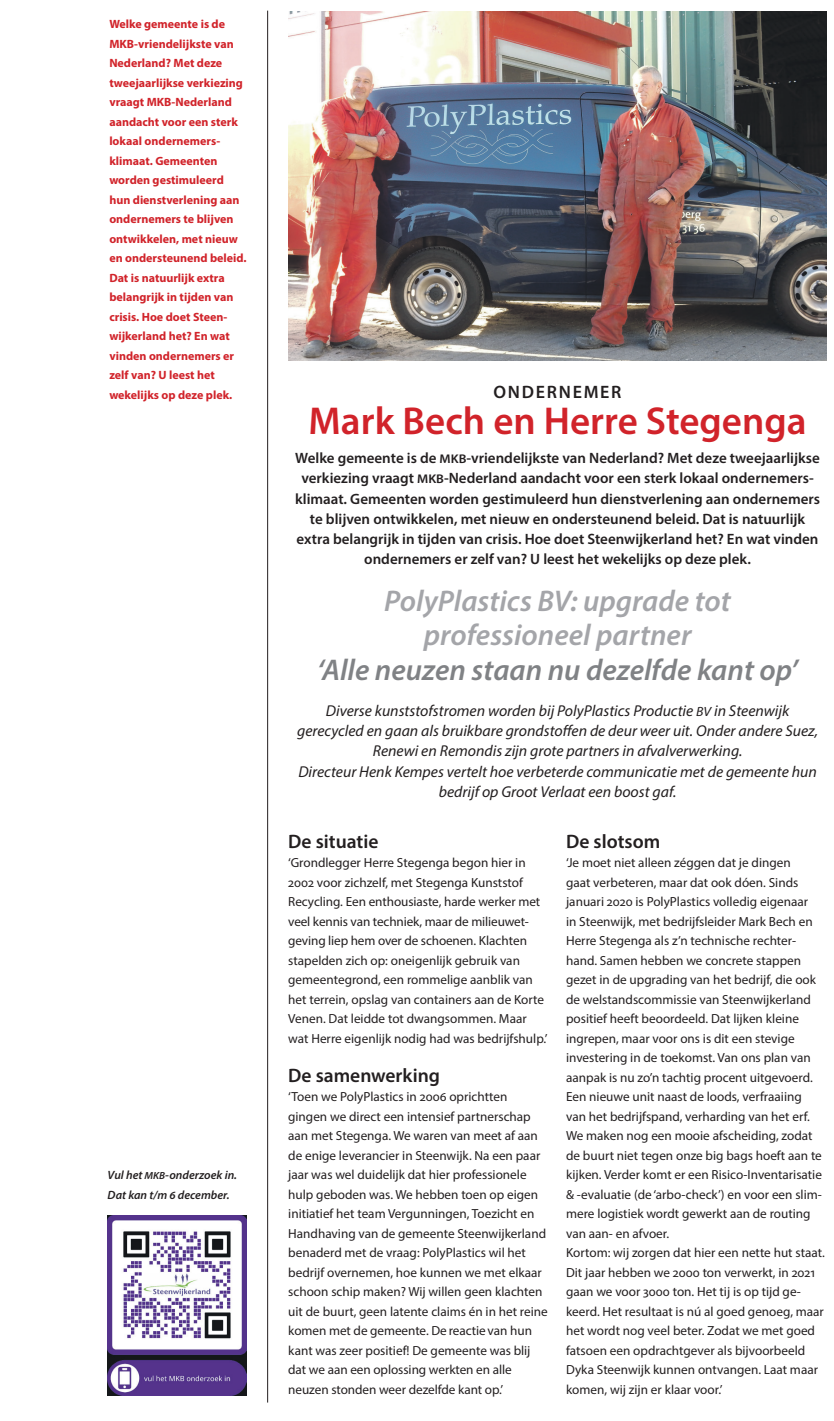
<style>
.page{position:relative;width:834px;height:1421px;background:#fff}
.page>*{position:absolute;margin:0;border:0;box-sizing:border-box;transform-origin:0 0}
.t1{font:600 39px "Myriad Pro";color:#d1232a}
.t2{font:italic 600 30px/34.5px "Myriad Pro";color:#a4a5a9;text-align:center}
.t3{font:italic 600 30px "Myriad Pro";color:#808285}
.t4{font:600 19.5px "Myriad Pro";color:#231f20}
.t5{font:600 18px "Myriad Pro";letter-spacing:.095em;color:#231f20}
.t6{font:italic 15.75px/20.2px "Myriad Pro";color:#231f20;text-align:center}
.t7{font:600 15px/20.2px "Myriad Pro";color:#231f20;text-align:center}
.t8{font:13.2px/19.5px "Myriad Pro";color:#231f20}
.t9{font:700 12px/19.5px "Myriad Pro";color:#d1232a}
.t10{font:italic 600 12px/19.5px "Myriad Pro";color:#231f20}
.s1{font-size:10.35px}
.s2{font-size:12.6px}
.s3{font-size:13.35px}
</style>
<div class="page">
<img style="left:288px;top:12px;width:538px;height:348px">
<hr style="left:267px;top:11px;width:1px;height:1391px;background:#231f20">
<img style="left:108px;top:1215px;width:138px;height:179px">
<p class="t9" style="left:109px;top:14px;width:139px">Welke gemeente is de<br>MKB-vriendelijkste van<br>Nederland? Met deze tweejaarlijkse verkiezing vraagt MKB-Nederland aandacht voor een sterk lokaal ondernemers&shy;klimaat. Gemeenten worden gestimuleerd hun dienstverlening aan ondernemers te blijven ontwikkelen, met nieuw en ondersteunend beleid.<br>Dat is natuurlijk extra belangrijk in tijden van crisis. Hoe doet Steen&shy;wijkerland het? En wat vinden ondernemers er zelf van? U leest het wekelijks op deze plek.</p>
<p class="t10" style="left:108px;top:1164px;width:131px">Vul het <span class="s1">MKB</span>-onderzoek in.<br>Dat kan t/m 6 december.</p>
<h3 class="t5" style="left:493px;top:380px;width:129px">ONDERNEMER</h3>
<h1 class="t1" style="left:308px;top:396px;width:499px">Mark Bech en Herre Stegenga</h1>
<p class="t7" style="left:295px;top:447px;width:526px">Welke gemeente is de <span class="s2">MKB</span>-vriendelijkste van Nederland? Met deze tweejaarlijkse verkiezing vraagt <span class="s2">MKB</span>-Nederland aandacht voor een sterk lokaal ondernemers&shy;klimaat. Gemeenten worden gestimuleerd hun dienstverlening aan ondernemers te blijven ontwikkelen, met nieuw en ondersteunend beleid. Dat is natuurlijk extra belangrijk in tijden van crisis. Hoe doet Steenwijkerland het? En wat vinden ondernemers er zelf van? U leest het wekelijks op deze plek.</p>
<h2 class="t2" style="left:384px;top:582px;width:348px">PolyPlastics BV: upgrade tot professioneel partner</h2>
<h2 class="t3" style="left:317px;top:650px;width:482px">‘Alle neuzen staan nu dezelfde kant op’</h2>
<p class="t6" style="left:297px;top:700px;width:522px">Diverse kunststofstromen worden bij PolyPlastics Productie <span class="s3">BV</span> in Steenwijk gerecycled en gaan als bruikbare grondstoffen de deur weer uit. Onder andere Suez, Renewi en Remondis zijn grote partners in afvalverwerking.<br>Directeur Henk Kempes vertelt hoe verbeterde communicatie met de gemeente hun bedrijf op Groot Verlaat een boost gaf.</p>
<h3 class="t4" style="left:288px;top:828px;width:92px">De situatie</h3>
<p class="t8" style="left:288px;top:852px;width:261px">‘Grondlegger Herre Stegenga begon hier in 2002 voor zichzelf, met Stegenga Kunststof Recycling. Een enthousiaste, harde werker met veel kennis van techniek, maar de milieuwet&shy;geving liep hem over de schoenen. Klachten stapelden zich op: oneigenlijk gebruik van gemeentegrond, een rommelige aanblik van het terrein, opslag van containers aan de Korte Venen. Dat leidde tot dwangsommen. Maar wat Herre eigenlijk nodig had was bedrijfshulp.’</p>
<h3 class="t4" style="left:288px;top:1062px;width:153px">De samenwerking</h3>
<p class="t8" style="left:288px;top:1086px;width:261px">‘Toen we PolyPlastics in 2006 oprichtten gingen we direct een intensief partnerschap aan met Stegenga. We waren van meet af aan de enige leverancier in Steenwijk. Na een paar jaar was wel duidelijk dat hier professionele hulp geboden was. We hebben toen op eigen initiatief het team Vergunningen, Toezicht en Handhaving van de gemeente Steenwijkerland benaderd met de vraag: PolyPlastics wil het bedrijf overnemen, hoe kunnen we met elkaar schoon schip maken? Wij willen geen klachten uit de buurt, geen latente claims én in het reine komen met de gemeente. De reactie van hun kant was zeer positief! De gemeente was blij dat we aan een oplossing werkten en alle neuzen stonden weer dezelfde kant op.’</p>
<h3 class="t4" style="left:566px;top:828px;width:96px">De slotsom</h3>
<p class="t8" style="left:566px;top:852px;width:260px">‘Je moet niet alleen zéggen dat je dingen<br>gaat verbeteren, maar dat ook dóen. Sinds januari 2020 is PolyPlastics volledig eigenaar<br>in Steenwijk, met bedrijfsleider Mark Bech en Herre Stegenga als z’n technische rechter&shy;hand. Samen hebben we concrete stappen gezet in de upgrading van het bedrijf, die ook de welstandscommissie van Steenwijkerland positief heeft beoordeeld. Dat lijken kleine ingrepen, maar voor ons is dit een stevige investering in de toekomst. Van ons plan van aanpak is nu zo’n tachtig procent uitgevoerd.<br>Een nieuwe unit naast de loods, verfraaiing van het bedrijfspand, verharding van het erf.<br>We maken nog een mooie afscheiding, zodat de buurt niet tegen onze big bags hoeft aan te kijken. Verder komt er een Risico-Inventarisatie &amp; -evaluatie (de ‘arbo-check’) en voor een slim&shy;mere logistiek wordt gewerkt aan de routing van aan- en afvoer.<br>Kortom: wij zorgen dat hier een nette hut staat.<br>Dit jaar hebben we 2000 ton verwerkt, in 2021 gaan we voor 3000 ton. Het tij is op tijd ge&shy;keerd. Het resultaat is nú al goed genoeg, maar het wordt nog veel beter. Zodat we met goed fatsoen een opdrachtgever als bijvoorbeeld Dyka Steenwijk kunnen ontvangen. Laat maar komen, wij zijn er klaar voor.’</p>
</div>
